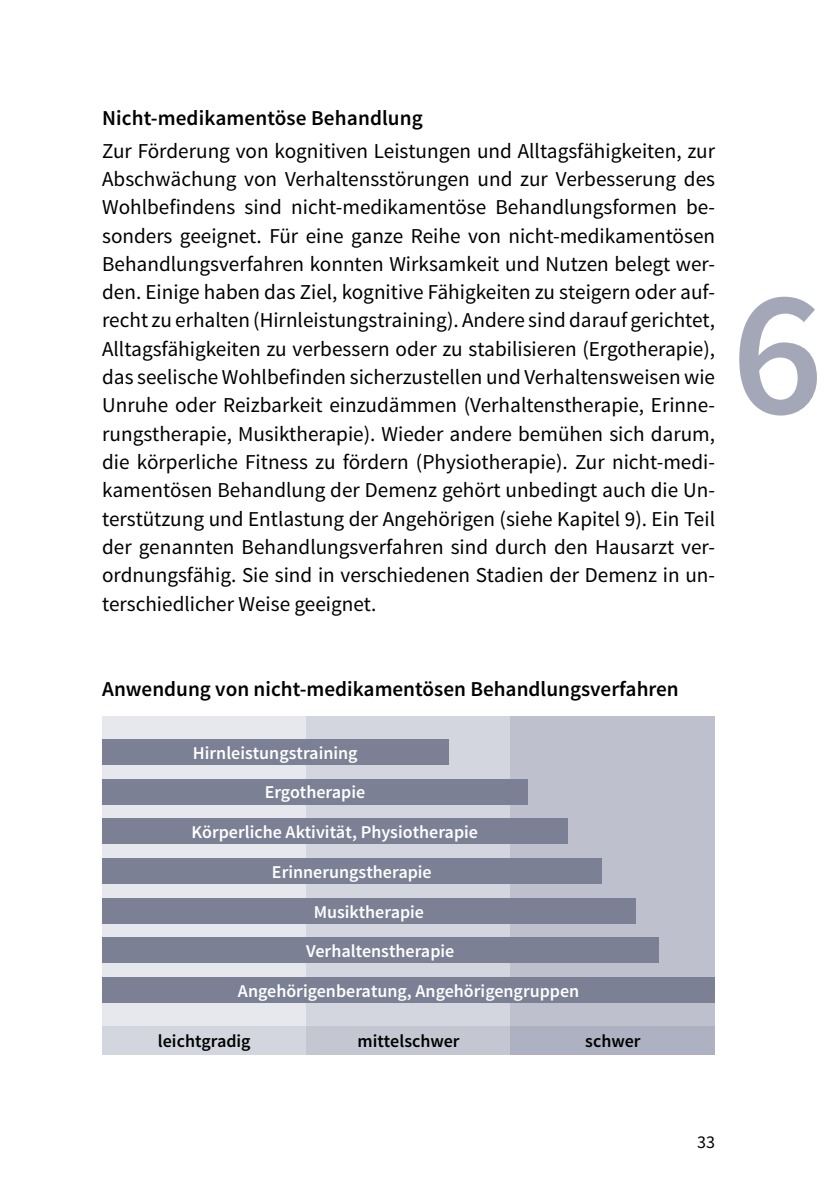
<style>
.page{position:relative;width:840px;height:1191px;background:#fff}
.page>*{position:absolute;margin:0;border:0;box-sizing:border-box;transform-origin:0 0}
.t1{font:600 180px "Source Sans Pro";color:#a3a7b8}
.t2{font:21.2px/28.4px "Source Sans Pro";color:#000;text-align:justify}
.t3{font:600 21.2px "Source Sans Pro";color:#000}
.t4{font:600 18px "Source Sans Pro";color:#fff}
.t5{font:600 18px "Source Sans Pro";color:#000}
.t6{font:18px "Source Sans Pro";color:#000}
</style>
<div class="page">
<div style="left:102px;top:716px;width:204px;height:310px;background:#e7e8ed"></div>
<div style="left:306px;top:716px;width:204px;height:310px;background:#d4d6df"></div>
<div style="left:510px;top:716px;width:204px;height:310px;background:#bec0cd"></div>
<div style="left:102px;top:739px;width:346px;height:25px;background:#7b8095"></div>
<div style="left:102px;top:779px;width:425px;height:25px;background:#7b8095"></div>
<div style="left:102px;top:818px;width:465px;height:26px;background:#7b8095"></div>
<div style="left:102px;top:858px;width:499px;height:25px;background:#7b8095"></div>
<div style="left:102px;top:898px;width:533px;height:25px;background:#7b8095"></div>
<div style="left:102px;top:937px;width:556px;height:26px;background:#7b8095"></div>
<div style="left:102px;top:977px;width:612px;height:26px;background:#7b8095"></div>
<div style="left:102px;top:1026px;width:204px;height:29px;background:#d4d6df"></div>
<div style="left:306px;top:1026px;width:204px;height:29px;background:#c4c6d2"></div>
<div style="left:510px;top:1026px;width:204px;height:29px;background:#aeb1c1"></div>
<p class="t3" style="left:102px;top:104px;width:322px">Nicht-medikamentöse Behandlung</p>
<p class="t2" style="left:102px;top:137px;width:614px">Zur Förderung von kognitiven Leistungen und Alltagsfähigkeiten, zur Abschwächung von Verhaltensstörungen und zur Verbesserung des Wohlbefindens sind nicht-medikamentöse Behandlungsformen be&shy;sonders geeignet. Für eine ganze Reihe von nicht-medikamentösen Behandlungsverfahren konnten Wirksamkeit und Nutzen belegt wer&shy;den. Einige haben das Ziel, kognitive Fähigkeiten zu steigern oder auf&shy;recht zu erhalten (Hirnleistungstraining). Andere sind darauf gerichtet, Alltagsfähigkeiten zu verbessern oder zu stabilisieren (Ergotherapie), das seelische Wohlbefinden sicherzustellen und Verhaltensweisen wie Unruhe oder Reizbarkeit einzudämmen (Verhaltenstherapie, Erinne&shy;rungstherapie, Musiktherapie). Wieder andere bemühen sich darum, die körperliche Fitness zu fördern (Physiotherapie). Zur nicht-medi&shy;kamentösen Behandlung der Demenz gehört unbedingt auch die Un&shy;terstützung und Entlastung der Angehörigen (siehe Kapitel 9). Ein Teil der genannten Behandlungsverfahren sind durch den Hausarzt ver&shy;ordnungsfähig. Sie sind in verschiedenen Stadien der Demenz in un&shy;terschiedlicher Weise geeignet.</p>
<h1 class="t1" style="left:731px;top:240px;width:94px">6</h1>
<p class="t3" style="left:102px;top:675px;width:578px">Anwendung von nicht-medikamentösen Behandlungsverfahren</p>
<p class="t4" style="left:193px;top:741px;width:166px">Hirnleistungstraining</p>
<p class="t4" style="left:264px;top:781px;width:102px">Ergotherapie</p>
<p class="t4" style="left:191px;top:820px;width:288px">Körperliche Aktivität, Physiotherapie</p>
<p class="t4" style="left:272px;top:860px;width:161px">Erinnerungstherapie</p>
<p class="t4" style="left:313px;top:900px;width:112px">Musiktherapie</p>
<p class="t4" style="left:306px;top:940px;width:150px">Verhaltenstherapie</p>
<p class="t4" style="left:238px;top:979px;width:342px">Angehörigenberatung, Angehörigengruppen</p>
<p class="t5" style="left:158px;top:1030px;width:94px">leichtgradig</p>
<p class="t5" style="left:357px;top:1030px;width:104px">mittelschwer</p>
<p class="t5" style="left:585px;top:1030px;width:57px">schwer</p>
<p class="t6" style="left:696px;top:1131px;width:19px">33</p>
</div>
